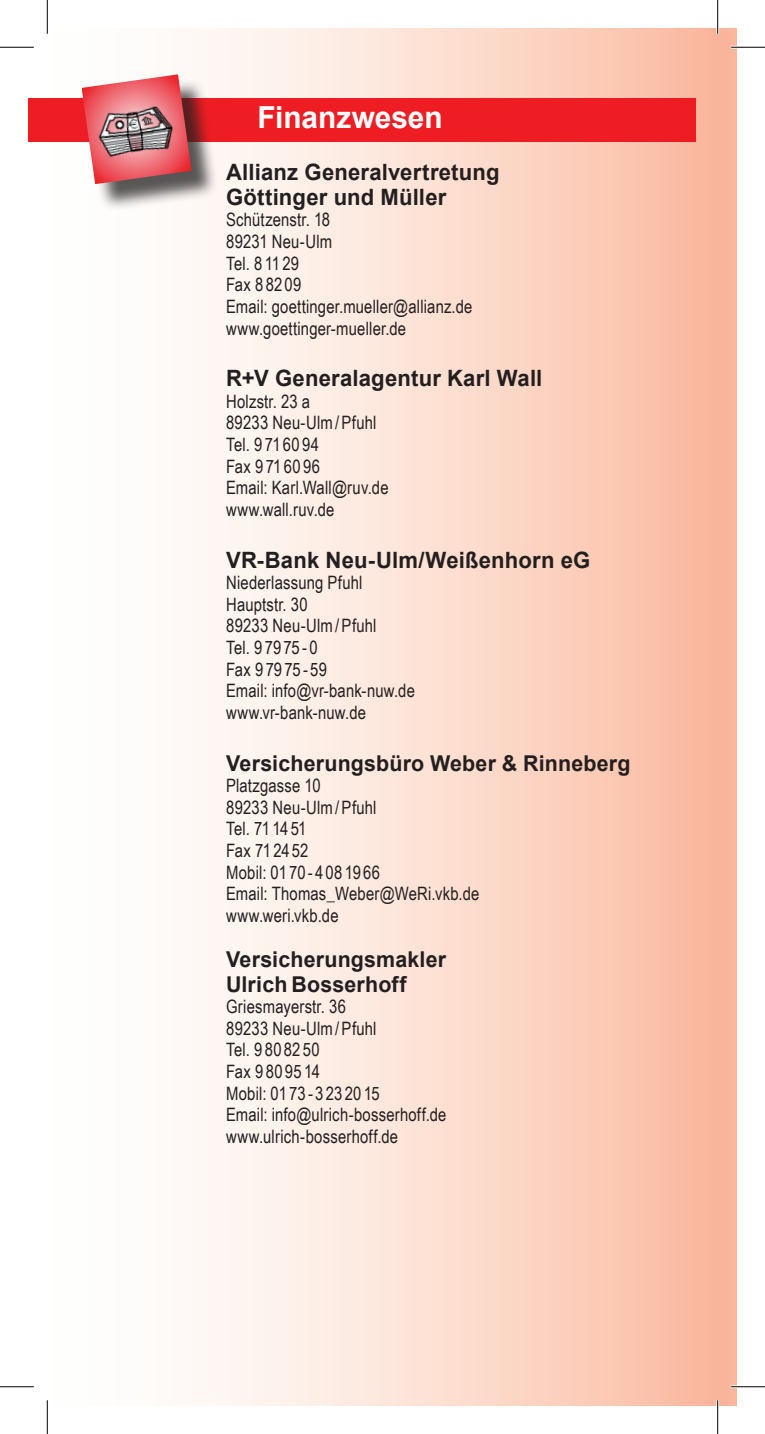
<style>
.page{position:relative;width:765px;height:1434px;background:#fff}
.page>*{position:absolute;margin:0;border:0;box-sizing:border-box;transform-origin:0 0}
.t1{font:700 30.38px "Arial";color:#fff}
.t2{font:700 22.5px/24.8px "Arial";letter-spacing:.01em;color:#231f20}
.t3{font:700 21.82px/24.8px "Arial";letter-spacing:.01em;color:#231f20}
.t4{font:18.45px/21.6px "Arial Narrow";letter-spacing:.01em;color:#231f20}
</style>
<div class="page">
<div style="left:717px;top:28px;width:19px;height:1378px;background:#f9b59c"></div>
<div style="left:28px;top:28px;width:691px;height:1378px;background:linear-gradient(to right,#fff,#fbbea5)"></div>
<div style="left:28px;top:98px;width:667px;height:44px;background:#ee1d23"></div>
<div style="left:86px;top:79px;width:133px;height:132px;background:#231f20;opacity:.75"></div>
<img style="left:82px;top:74px;width:109px;height:110px">
<hr style="left:0;top:46px;width:34px;height:3px;background:#fff">
<hr style="left:730px;top:46px;width:34px;height:3px;background:#fff">
<hr style="left:0;top:1385px;width:34px;height:3px;background:#fff">
<hr style="left:730px;top:1385px;width:34px;height:3px;background:#fff">
<hr style="left:46px;top:0;width:3px;height:34px;background:#fff">
<hr style="left:46px;top:1400px;width:3px;height:34px;background:#fff">
<hr style="left:716px;top:0;width:2px;height:34px;background:#fff">
<hr style="left:716px;top:1400px;width:2px;height:34px;background:#fff">
<hr style="left:0;top:47px;width:34px;height:1px;background:#000">
<hr style="left:730px;top:47px;width:34px;height:1px;background:#000">
<hr style="left:0;top:1386px;width:34px;height:1px;background:#000">
<hr style="left:730px;top:1386px;width:34px;height:1px;background:#000">
<hr style="left:47px;top:0;width:1px;height:34px;background:#000">
<hr style="left:47px;top:1400px;width:1px;height:34px;background:#000">
<hr style="left:717px;top:0;width:1px;height:34px;background:#000">
<hr style="left:717px;top:1400px;width:1px;height:34px;background:#000">
<h1 class="t1" style="left:257px;top:98px;width:186px">Finanzwesen</h1>
<p class="t2" style="left:226px;top:161px;width:275px">Allianz Generalvertretung<br>Göttinger und Müller</p>
<p class="t4" style="left:226px;top:208px;width:248px">Schützenstr. 18<br>89231 Neu-Ulm<br>Tel. 8 11 29<br>Fax 88209<br>Email: goettinger.mueller@allianz.de www.goettinger-mueller.de</p>
<p class="t2" style="left:226px;top:367px;width:318px">R+V Generalagentur Karl Wall</p>
<p class="t4" style="left:226px;top:390px;width:164px">Holzstr. 23 a<br>89233 Neu-Ulm/Pfuhl<br>Tel. 9716094<br>Fax 9716096<br>Email: Karl.Wall@ruv.de www.wall.ruv.de</p>
<p class="t2" style="left:226px;top:548px;width:365px">VR-Bank Neu-Ulm/Weißenhorn eG</p>
<p class="t4" style="left:226px;top:571px;width:190px">Niederlassung Pfuhl<br>Hauptstr. 30<br>89233 Neu-Ulm/Pfuhl<br>Tel. 9 79 75 - 0<br>Fax 97975-59<br>Email: info@vr-bank-nuw.de www.vr-bank-nuw.de</p>
<p class="t3" style="left:226px;top:751px;width:405px">Versicherungsbüro Weber &amp; Rinneberg</p>
<p class="t4" style="left:226px;top:774px;width:255px">Platzgasse 10<br>89233 Neu-Ulm/Pfuhl<br>Tel. 71 14 51<br>Fax 71 24 52<br>Mobil: 0170-4081966<br>Email: Thomas_Weber@WeRi.vkb.de www.weri.vkb.de</p>
<p class="t3" style="left:226px;top:947px;width:221px">Versicherungsmakler<br>Ulrich Bosserhoff</p>
<p class="t4" style="left:226px;top:995px;width:222px">Griesmayerstr. 36<br>89233 Neu-Ulm/Pfuhl<br>Tel. 9808250<br>Fax 9809514<br>Mobil: 01 73 - 3 23 20 15<br>Email: info@ulrich-bosserhoff.de www.ulrich-bosserhoff.de</p>
</div>
